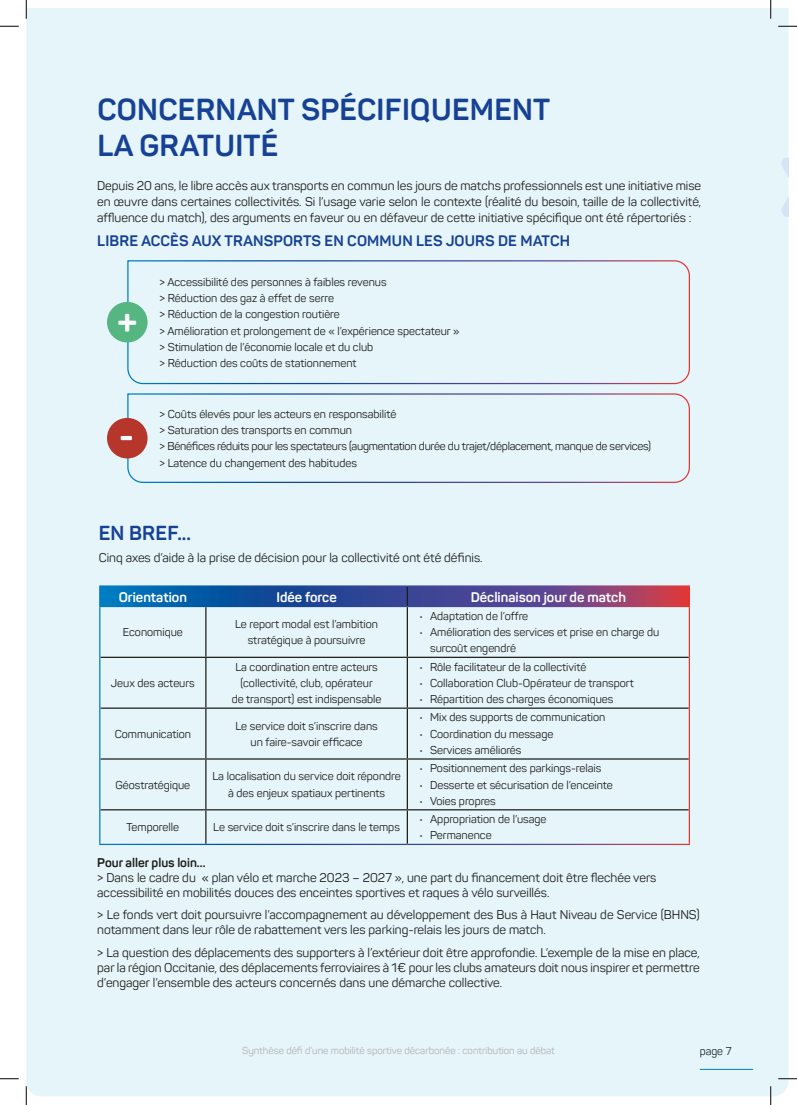
<style>
.page{position:relative;width:797px;height:1105px;background:#fff}
.page>*{position:absolute;margin:0;border:0;box-sizing:border-box;transform-origin:0 0}
.t1{font:700 37.5px "Panton";color:#fff}
.t2{font:700 30px/36px "Panton";letter-spacing:.01em;color:#164194}
.t3{font:700 20px "Panton";letter-spacing:.01em;color:#164194}
.t4{font:700 15px "Panton";letter-spacing:.01em;color:#164194}
.t5{font:700 13.75px "Panton";color:#fff}
.t6{font:12.5px/15px "Panton";color:#1d1d1b}
.t7{font:700 12.5px "Panton";color:#1d1d1b}
.t8{font:11.25px/16.2px "Panton";color:#1d1d1b;text-align:center}
.t9{font:10px "Panton";color:#b2b2b2}
</style>
<div class="page">
<div style="left:26px;top:9px;width:762px;height:1087px;background:#e6f5fa"></div>
<svg style="left:780px;top:156px;width:8px;height:62px"></svg>
<hr style="left:205px;top:607px;width:1px;height:50px;background:#1d1d1b">
<hr style="left:407px;top:607px;width:1px;height:50px;background:#1d1d1b">
<hr style="left:100px;top:657px;width:106px;height:1px;background:#1d1d1b">
<hr style="left:206px;top:657px;width:201px;height:1px;background:#1d1d1b">
<hr style="left:205px;top:658px;width:1px;height:49px;background:#1d1d1b">
<hr style="left:407px;top:657px;width:281px;height:1px;background:#1d1d1b">
<hr style="left:407px;top:658px;width:1px;height:49px;background:#1d1d1b">
<hr style="left:100px;top:707px;width:106px;height:2px;background:#1d1d1b">
<hr style="left:206px;top:707px;width:201px;height:2px;background:#1d1d1b">
<hr style="left:205px;top:709px;width:1px;height:49px;background:#1d1d1b">
<hr style="left:407px;top:707px;width:281px;height:2px;background:#1d1d1b">
<hr style="left:407px;top:709px;width:1px;height:49px;background:#1d1d1b">
<hr style="left:100px;top:758px;width:106px;height:2px;background:#1d1d1b">
<hr style="left:206px;top:758px;width:201px;height:2px;background:#1d1d1b">
<hr style="left:205px;top:760px;width:1px;height:49px;background:#1d1d1b">
<hr style="left:407px;top:758px;width:281px;height:2px;background:#1d1d1b">
<hr style="left:407px;top:760px;width:1px;height:49px;background:#1d1d1b">
<hr style="left:100px;top:809px;width:106px;height:1px;background:#1d1d1b">
<hr style="left:206px;top:809px;width:201px;height:1px;background:#1d1d1b">
<hr style="left:205px;top:810px;width:1px;height:34px;background:#1d1d1b">
<hr style="left:407px;top:809px;width:281px;height:1px;background:#1d1d1b">
<hr style="left:407px;top:810px;width:1px;height:34px;background:#1d1d1b">
<hr style="left:99px;top:607px;width:1px;height:50px;background:#fff">
<hr style="left:688px;top:607px;width:2px;height:50px;background:#fff">
<hr style="left:99px;top:657px;width:1px;height:51px;background:#fff">
<hr style="left:688px;top:657px;width:2px;height:51px;background:#fff">
<hr style="left:99px;top:708px;width:1px;height:51px;background:#fff">
<hr style="left:688px;top:708px;width:2px;height:51px;background:#fff">
<hr style="left:99px;top:759px;width:1px;height:51px;background:#fff">
<hr style="left:688px;top:759px;width:2px;height:51px;background:#fff">
<hr style="left:99px;top:810px;width:1px;height:34px;background:#fff">
<hr style="left:688px;top:810px;width:2px;height:34px;background:#fff">
<hr style="left:99px;top:844px;width:107px;height:1px;background:#fff">
<hr style="left:206px;top:844px;width:201px;height:1px;background:#fff">
<hr style="left:407px;top:844px;width:283px;height:1px;background:#fff">
<hr style="left:99px;top:585px;width:107px;height:2px;background:#fff">
<hr style="left:206px;top:585px;width:201px;height:2px;background:#fff">
<hr style="left:407px;top:585px;width:283px;height:2px;background:#fff">
<svg style="left:99px;top:586px;width:591px;height:20px;background:#404c91"></svg>
<hr style="left:99px;top:606px;width:107px;height:1px;background:#fff">
<hr style="left:206px;top:606px;width:201px;height:1px;background:#fff">
<hr style="left:407px;top:606px;width:283px;height:1px;background:#fff">
<div style="left:127px;top:260px;width:563px;height:125px;background:#e6f5fa"></div>
<div style="left:107px;top:302px;width:41px;height:40px;background:#55b681;border-radius:50%"></div>
<div style="left:127px;top:393px;width:563px;height:91px;background:#e6f5fa"></div>
<div style="left:107px;top:418px;width:41px;height:40px;background:#b6362b;border-radius:50%"></div>
<svg style="left:0;top:25px;width:19px;height:2px"></svg>
<svg style="left:778px;top:25px;width:19px;height:2px"></svg>
<svg style="left:0;top:1078px;width:19px;height:1px"></svg>
<svg style="left:778px;top:1078px;width:19px;height:1px"></svg>
<svg style="left:25px;top:0;width:2px;height:19px"></svg>
<svg style="left:25px;top:1086px;width:2px;height:19px"></svg>
<svg style="left:770px;top:0;width:1px;height:19px"></svg>
<svg style="left:770px;top:1086px;width:1px;height:19px"></svg>
<h2 class="t2" style="left:97px;top:91px;width:454px">CONCERNANT SPÉCIFIQUEMENT<br>LA GRATUITÉ</h2>
<p class="t6" style="left:97px;top:177px;width:605px;line-height:16.2px;text-align:justify">Depuis 20 ans, le libre accès aux transports en commun les jours de matchs professionnels est une initiative mise en œuvre dans certaines collectivités. Si l’usage varie selon le contexte (réalité du besoin, taille de la collectivité, affluence du match), des arguments en faveur ou en défaveur de cette initiative spécifique ont été répertoriés :</p>
<h3 class="t4" style="left:97px;top:231px;width:474px">LIBRE ACCÈS AUX TRANSPORTS EN COMMUN LES JOURS DE MATCH</h3>
<p class="t8" style="left:159px;top:274px;width:301px;text-align:left">&gt; Accessibilité des personnes à faibles revenus<br>&gt; Réduction des gaz à effet de serre<br>&gt; Réduction de la congestion routière<br>&gt; Amélioration et prolongement de « l’expérience spectateur » &gt; Stimulation de l’économie locale et du club<br>&gt; Réduction des coûts de stationnement</p>
<h1 class="t1" style="left:117px;top:298px;width:22px">+</h1>
<h1 class="t1" style="left:119px;top:411px;width:17px">-</h1>
<p class="t8" style="left:159px;top:406px;width:493px;text-align:left">&gt; Coûts élevés pour les acteurs en responsabilité<br>&gt; Saturation des transports en commun<br>&gt; Bénéfices réduits pour les spectateurs (augmentation durée du trajet/déplacement, manque de services) &gt; Latence du changement des habitudes</p>
<h3 class="t3" style="left:99px;top:520px;width:94px">EN BREF...</h3>
<p class="t6" style="left:99px;top:550px;width:385px">Cinq axes d’aide à la prise de décision pour la collectivité ont été définis.</p>
<p class="t5" style="left:119px;top:588px;width:70px">Orientation</p>
<p class="t5" style="left:276px;top:588px;width:62px">Idée force</p>
<p class="t5" style="left:470px;top:588px;width:157px">Déclinaison jour de match</p>
<p class="t8" style="left:123px;top:624px;width:62px">Economique</p>
<p class="t8" style="left:235px;top:616px;width:144px">Le report modal est l’ambition stratégique à poursuivre</p>
<p class="t8" style="left:419px;top:608px;width:110px">• Adaptation de l’offre</p>
<p class="t8" style="left:430px;top:624px;width:231px;text-align:left;text-indent:-11px">• Amélioration des services et prise en charge du surcoût engendré</p>
<p class="t8" style="left:111px;top:675px;width:85px">Jeux des acteurs</p>
<p class="t8" style="left:232px;top:658px;width:151px">La coordination entre acteurs (collectivité, club, opérateur<br>de transport) est indispensable</p>
<p class="t8" style="left:419px;top:658px;width:168px">• Rôle facilitateur de la collectivité</p>
<p class="t8" style="left:419px;top:675px;width:216px">• Collaboration Club-Opérateur de transport</p>
<p class="t8" style="left:419px;top:691px;width:195px">• Répartition des charges économiques</p>
<p class="t8" style="left:115px;top:725px;width:78px">Communication</p>
<p class="t8" style="left:235px;top:717px;width:144px">Le service doit s’inscrire dans un faire-savoir efficace</p>
<p class="t8" style="left:115px;top:776px;width:76px">Géostratégique</p>
<p class="t8" style="left:212px;top:768px;width:190px">La localisation du service doit répondre à des enjeux spatiaux pertinents</p>
<p class="t8" style="left:127px;top:819px;width:54px">Temporelle</p>
<p class="t8" style="left:213px;top:819px;width:188px">Le service doit s’inscrire dans le temps</p>
<p class="t8" style="left:419px;top:709px;width:187px">• Mix des supports de communication</p>
<p class="t8" style="left:419px;top:725px;width:135px">• Coordination du message</p>
<p class="t8" style="left:419px;top:742px;width:104px">• Services améliorés</p>
<p class="t8" style="left:419px;top:760px;width:183px">• Positionnement des parkings-relais</p>
<p class="t8" style="left:419px;top:776px;width:195px">• Desserte et sécurisation de l’enceinte</p>
<p class="t8" style="left:419px;top:793px;width:78px">• Voies propres</p>
<p class="t8" style="left:419px;top:811px;width:129px">• Appropriation de l’usage</p>
<p class="t8" style="left:419px;top:827px;width:74px">• Permanence</p>
<p class="t7" style="left:97px;top:854px;width:110px">Pour aller plus loin…</p>
<p class="t6" style="left:97px;top:870px;width:560px">&gt; Dans le cadre du « plan vélo et marche 2023 – 2027 », une part du financement doit être flechée vers accessibilité en mobilités douces des enceintes sportives et raques à vélo surveillés.</p>
<p class="t6" style="left:97px;top:907px;width:604px">&gt; Le fonds vert doit poursuivre l’accompagnement au développement des Bus à Haut Niveau de Service (BHNS) notamment dans leur rôle de rabattement vers les parking-relais les jours de match.</p>
<p class="t6" style="left:97px;top:945px;width:604px;text-align:justify">&gt; La question des déplacements des supporters à l’extérieur doit être approfondie. L’exemple de la mise en place, par la région Occitanie, des déplacements ferroviaires à 1€ pour les clubs amateurs doit nous inspirer et permettre d’engager l’ensemble des acteurs concernés dans une démarche collective.</p>
<p class="t9" style="left:242px;top:1044px;width:314px">Synthèse défi d’une mobilité sportive décarbonée : contribution au débat</p>
<p class="t8" style="left:699px;top:1043px;width:33px">page 7</p>
</div>
